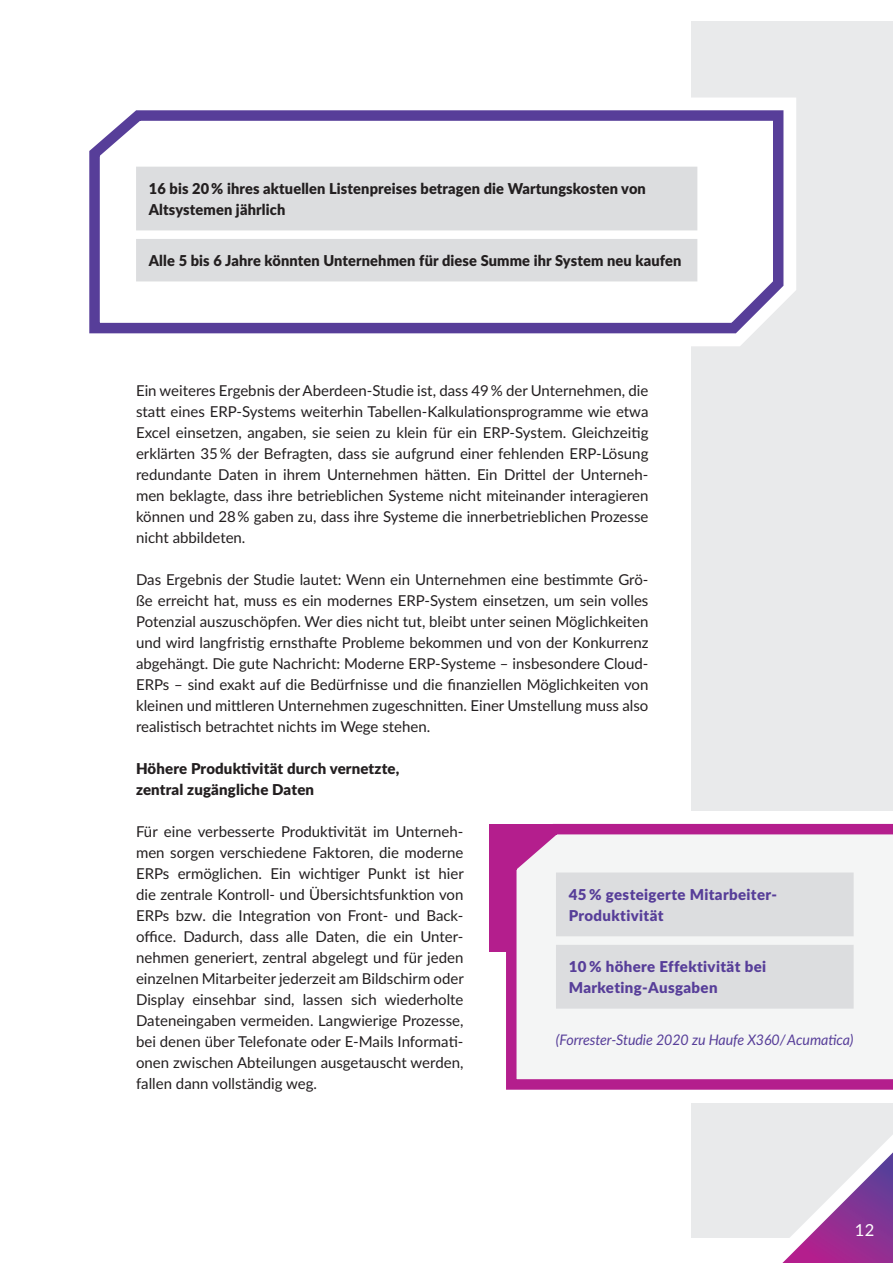
<style>
.page{position:relative;width:893px;height:1263px;background:#fff}
.page>*{position:absolute;margin:0;border:0;box-sizing:border-box;transform-origin:0 0}
.t1{font:16.5px "Lato";color:#fff}
.t2{font:15px/21px "Lato";color:#231f20;text-align:justify}
.t3{font:900 15px/21px "Lato";letter-spacing:.01em;color:#231f20}
.t4{font:900 15px/21px "Lato";letter-spacing:.025em;color:#573e99}
.t5{font:italic 14.55px "Lato";letter-spacing:-.005em;color:#573e99}
</style>
<div class="page">
<div style="left:691px;top:21px;width:202px;height:1216px;background:#e9eaeb"></div>
<svg style="left:756px;top:1135px;width:137px;height:128px"></svg>
<div style="left:489px;top:824px;width:85px;height:127px;background:#b41e8d"></div>
<div style="left:679px;top:811px;width:214px;height:291px;background:#fff"></div>
<svg style="left:501px;top:823px;width:392px;height:267px"></svg>
<svg style="left:691px;top:98px;width:105px;height:248px"></svg>
<svg style="left:89px;top:105px;width:704px;height:234px"></svg>
<p class="t3" style="left:149px;top:177px;width:499px">16 bis 20 % ihres aktuellen Listenpreises betragen die Wartungskosten von<br>Altsystemen jährlich</p>
<p class="t3" style="left:149px;top:250px;width:534px">Alle 5 bis 6 Jahre könnten Unternehmen für diese Summe ihr System neu kaufen</p>
<p class="t2" style="left:136px;top:379px;width:514px">Ein weiteres Ergebnis der Aberdeen-Studie ist, dass 49 % der Unternehmen, die statt eines ERP-Systems weiterhin Tabellen-Kalkulationsprogramme wie etwa Excel einsetzen, angaben, sie seien zu klein für ein ERP-System. Gleichzeitig erklärten 35 % der Befragten, dass sie aufgrund einer fehlenden ERP-Lösung redundante Daten in ihrem Unternehmen hätten. Ein Drittel der Unterneh&shy;men beklagte, dass ihre betrieblichen Systeme nicht miteinander interagieren können und 28 % gaben zu, dass ihre Systeme die innerbetrieblichen Prozesse nicht abbildeten.</p>
<p class="t2" style="left:136px;top:568px;width:514px">Das Ergebnis der Studie lautet: Wenn ein Unternehmen eine bestimmte Grö&shy;ße erreicht hat, muss es ein modernes ERP-System einsetzen, um sein volles Potenzial auszuschöpfen. Wer dies nicht tut, bleibt unter seinen Möglichkeiten und wird langfristig ernsthafte Probleme bekommen und von der Konkurrenz abgehängt. Die gute Nachricht: Moderne ERP-Systeme – insbesondere Cloud-ERPs – sind exakt auf die Bedürfnisse und die finanziellen Möglichkeiten von kleinen und mittleren Unternehmen zugeschnitten. Einer Umstellung muss also realistisch betrachtet nichts im Wege stehen.</p>
<p class="t3" style="left:136px;top:757px;width:265px">Höhere Produktivität durch vernetzte, zentral zugängliche Daten</p>
<p class="t2" style="left:136px;top:820px;width:329px">Für eine verbesserte Produktivität im Unterneh&shy;men sorgen verschiedene Faktoren, die moderne ERPs ermöglichen. Ein wichtiger Punkt ist hier die zentrale Kontroll- und Übersichtsfunktion von ERPs bzw. die Integration von Front- und Back&shy;office. Dadurch, dass alle Daten, die ein Unter&shy;nehmen generiert, zentral abgelegt und für jeden einzelnen Mitarbeiter jederzeit am Bildschirm oder Display einsehbar sind, lassen sich wiederholte Dateneingaben vermeiden. Langwierige Prozesse, bei denen über Telefonate oder E-Mails Informati&shy;onen zwischen Abteilungen ausgetauscht werden, fallen dann vollständig weg.</p>
<p class="t4" style="left:569px;top:883px;width:210px">45 % gesteigerte Mitarbeiter-<br>Produktivität</p>
<p class="t4" style="left:569px;top:956px;width:199px">10 % höhere Effektivität bei<br>Marketing-Ausgaben</p>
<p class="t5" style="left:556px;top:1029px;width:299px">(Forrester-Studie 2020 zu Haufe X360/ Acumatica)</p>
<p class="t1" style="left:855px;top:1218px;width:21px">12</p>
</div>
